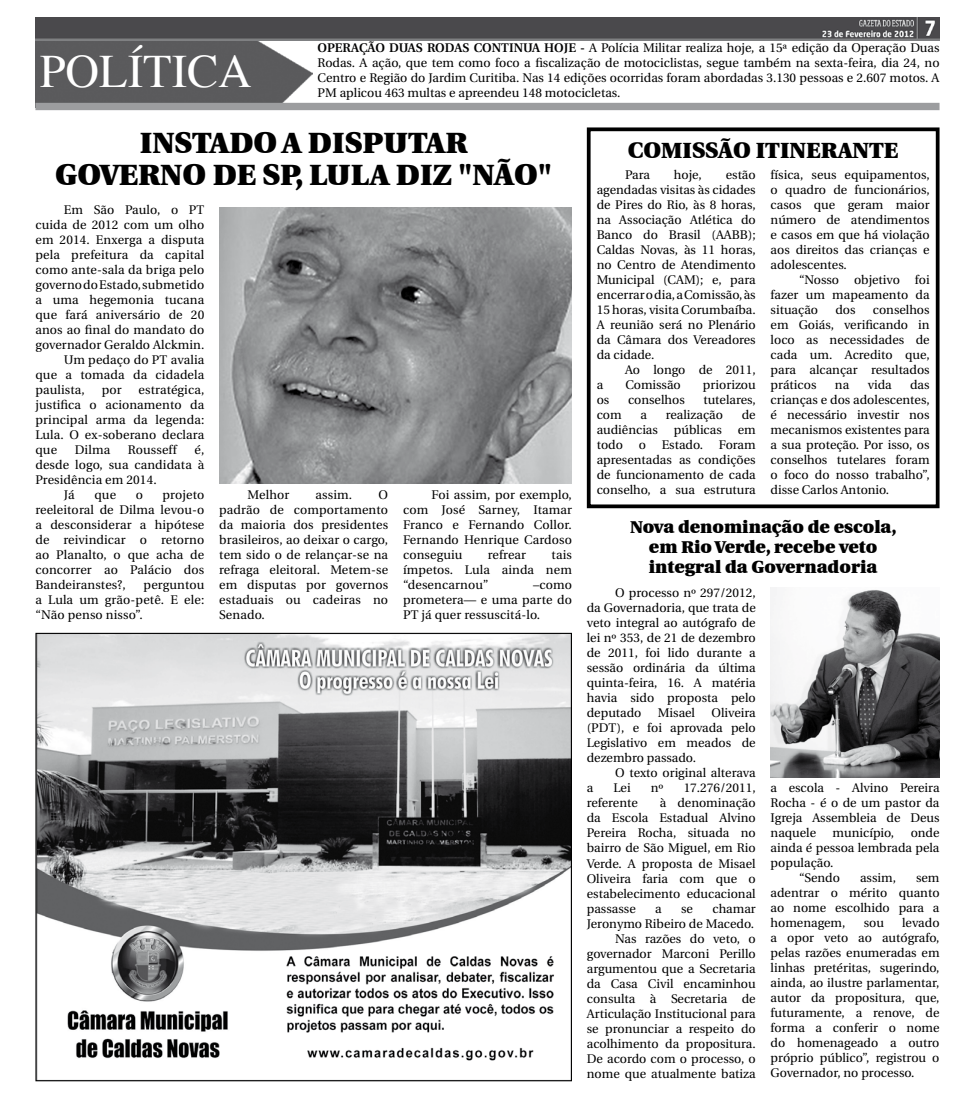
<style>
.page{position:relative;width:975px;height:1099px;background:#fff}
.page>*{position:absolute;margin:0;border:0;box-sizing:border-box;transform-origin:0 0}
.t1{font:47.5px "Times";color:#fff}
.t2{font:900 30px/32.5px "Utopia";color:#000;text-align:center}
.t3{font:900 22.5px "Utopia";color:#000}
.t4{font:900 17.5px/20px "Utopia";letter-spacing:-.01em;color:#000;text-align:center}
.t5{font:12.5px/15px "Utopia";color:#000;text-align:justify}
.t6{font:600 12.5px "Utopia";color:#000}
.s1{font-weight:600}
</style>
<div class="page">
<img style="left:37px;top:635px;width:533px;height:444px">
<img style="left:35px;top:40px;width:277px;height:63px">
<div style="left:35px;top:103px;width:904px;height:7px;background:#9c9d9f"></div>
<img style="left:35px;top:18px;width:904px;height:22px">
<div style="left:586px;top:127px;width:353px;height:381px;border:4px solid #000"></div>
<img style="left:219px;top:207px;width:353px;height:276px">
<img style="left:770px;top:588px;width:169px;height:189px">
<h1 class="t1" style="left:40px;top:44px;width:214px">POLÍTICA</h1>
<p class="t6" style="left:317px;top:41px;width:236px">OPERAÇÃO DUAS RODAS CO NTINUA HOJE</p>
<p class="t5" style="left:317px;top:41px;width:623px;text-indent:262px"><span class="s1">-</span> A Polícia Militar realiza hoje, a 15ª edição da Operação Duas Rodas. A ação, que tem como foco a fiscalização de motociclistas, segue também na sexta-feira, dia 24, no Centro e Região do Jardim Curitiba. Nas 14 edições ocorridas foram abordadas 3.130 pessoas e 2.607 motos. A PM aplicou 463 multas e apreendeu 148 motocicletas.</p>
<h3 class="t3" style="left:628px;top:138px;width:272px">Comissão itinerante</h3>
<p class="t5" style="left:625px;top:167px;width:26px">Para</p>
<p class="t5" style="left:674px;top:167px;width:29px">hoje,</p>
<h2 class="t2" style="left:55px;top:126px;width:498px">Instado a disputar<br>governo de SP, Lula diz "não"</h2>
<p class="t5" style="left:64px;top:203px;width:142px">Em São Paulo, o PT</p>
<p class="t5" style="left:35px;top:218px;width:170px">cuida de 2012 com um olho</p>
<p class="t5" style="left:35px;top:233px;width:170px">em 2014. Enxerga a disputa</p>
<p class="t5" style="left:35px;top:248px;width:170px">pela prefeitura da capital</p>
<p class="t5" style="left:35px;top:263px;width:170px">como ante-sala da briga pelo</p>
<p class="t5" style="left:35px;top:278px;width:170px">governo do Estado, submetido</p>
<p class="t5" style="left:35px;top:293px;width:170px">a uma hegemonia tucana</p>
<p class="t5" style="left:35px;top:308px;width:170px">que fará aniversário de 20</p>
<p class="t5" style="left:35px;top:323px;width:170px">anos ao final do mandato do</p>
<p class="t5" style="left:35px;top:338px;width:170px">governador Geraldo Alckmin.</p>
<p class="t5" style="left:64px;top:353px;width:142px">Um pedaço do PT avalia</p>
<p class="t5" style="left:35px;top:368px;width:170px">que a tomada da cidadela</p>
<p class="t5" style="left:35px;top:383px;width:51px">paulista,</p>
<p class="t5" style="left:102px;top:383px;width:21px">por</p>
<p class="t5" style="left:770px;top:167px;width:160px">física, seus equipamentos, o quadro de funcionários, casos que geram maior número de atendimentos e casos em que há violação aos direitos das crianças e adolescentes.</p>
<p class="t5" style="left:770px;top:272px;width:160px;text-indent:28px">“Nosso objetivo foi fazer um mapeamento da situação</p>
<p class="t5" style="left:596px;top:167px;width:160px;text-indent:129px">estão agendadas visitas às cidades de Pires do Rio, às 8 horas, na Associação Atlética do Banco do Brasil (AABB); Caldas Novas, às 11 horas, no Centro de Atendimento Municipal (CAM); e, para encerrar o dia, a Comissão, às 15 horas, visita Corumbaíba.<br>A reunião será no Plenário da Câmara dos Vereadores da cidade.</p>
<p class="t5" style="left:625px;top:362px;width:132px">Ao longo de 2011,</p>
<p class="t5" style="left:596px;top:377px;width:8px">a</p>
<p class="t5" style="left:625px;top:377px;width:57px">Comissão</p>
<p class="t5" style="left:703px;top:377px;width:54px">priorizou</p>
<p class="t5" style="left:596px;top:392px;width:14px">os</p>
<p class="t5" style="left:628px;top:392px;width:58px">conselhos</p>
<p class="t5" style="left:703px;top:392px;width:54px">tutelares,</p>
<p class="t5" style="left:596px;top:407px;width:26px">com</p>
<p class="t5" style="left:640px;top:407px;width:8px">a</p>
<p class="t5" style="left:665px;top:407px;width:59px">realização</p>
<p class="t5" style="left:741px;top:407px;width:15px">de</p>
<p class="t5" style="left:596px;top:422px;width:63px">audiências</p>
<p class="t5" style="left:673px;top:422px;width:49px">públicas</p>
<p class="t5" style="left:737px;top:422px;width:19px">em</p>
<p class="t5" style="left:596px;top:437px;width:28px">todo</p>
<p class="t5" style="left:638px;top:437px;width:9px">o</p>
<p class="t5" style="left:661px;top:437px;width:43px">Estado.</p>
<p class="t5" style="left:770px;top:302px;width:160px;text-indent:102px">conselhos em Goiás, verificando in loco as necessidades de cada um. Acredito que, para alcançar resultados práticos</p>
<p class="t5" style="left:835px;top:302px;width:22px">dos</p>
<p class="t5" style="left:770px;top:377px;width:160px;text-indent:139px">das crianças e dos adolescentes, é necessário investir nos mecanismos existentes para a sua proteção. Por isso, os conselhos tutelares foram o foco do nosso trabalho”, disse Carlos Antonio.</p>
<h3 class="t4" style="left:630px;top:517px;width:268px">Nova denominação de escola, em Rio Verde, recebe veto integral da Governadoria</h3>
<p class="t5" style="left:586px;top:586px;width:170px;text-indent:28px">O processo nº 297/2012, da Governadoria, que trata de veto integral ao autógrafo de lei nº 353, de 21 de dezembro de 2011, foi lido durante a sessão ordinária da última quinta-feira, 16. A matéria havia sido proposta pelo deputado</p>
<p class="t5" style="left:834px;top:377px;width:16px">na</p>
<p class="t5" style="left:867px;top:377px;width:25px">vida</p>
<p class="t5" style="left:35px;top:383px;width:170px;text-indent:103px">estratégica, justifica o acionamento da principal arma da legenda:<br>Lula. O ex-soberano declara que</p>
<p class="t5" style="left:596px;top:437px;width:160px;text-indent:122px">Foram apresentadas as condições de funcionamento de cada conselho, a sua estrutura</p>
<p class="t5" style="left:75px;top:443px;width:37px">Dilma</p>
<p class="t5" style="left:128px;top:443px;width:50px">Rousseff</p>
<p class="t5" style="left:194px;top:443px;width:11px">é,</p>
<p class="t5" style="left:35px;top:458px;width:170px">desde logo, sua candidata à</p>
<p class="t5" style="left:35px;top:473px;width:123px">Presidência em 2014.</p>
<p class="t5" style="left:64px;top:488px;width:13px">Já</p>
<p class="t5" style="left:94px;top:488px;width:23px">que</p>
<p class="t5" style="left:136px;top:488px;width:9px">o</p>
<p class="t5" style="left:247px;top:487px;width:43px">Melhor</p>
<p class="t5" style="left:315px;top:487px;width:38px">assim.</p>
<p class="t5" style="left:219px;top:487px;width:170px;text-indent:159px">O padrão de comportamento da maioria dos presidentes brasileiros, ao deixar o cargo, tem sido o de relançar-se na refraga eleitoral. Metem-se em disputas por governos estaduais ou cadeiras no Senado.</p>
<p class="t5" style="left:403px;top:487px;width:170px;text-indent:28px">Foi assim, por exemplo, com José Sarney, Itamar Franco e Fernando Collor.<br>Fernando Henrique Cardoso conseguiu</p>
<p class="t5" style="left:35px;top:488px;width:170px;text-indent:127px">projeto reeleitoral de Dilma levou-o a desconsiderar a hipótese de reivindicar o retorno ao Planalto, o que acha de concorrer ao Palácio dos Bandeiranstes?,</p>
<p class="t5" style="left:488px;top:547px;width:40px">refrear</p>
<p class="t5" style="left:403px;top:547px;width:170px;text-indent:148px">tais ímpetos. Lula ainda nem “desencarnou”</p>
<p class="t5" style="left:35px;top:578px;width:170px;text-indent:108px">perguntou a Lula um grão-petê. E ele: “Não penso nisso”.</p>
<p class="t5" style="left:403px;top:577px;width:170px;text-indent:130px">–como prometera— e uma parte do PT já quer ressuscitá-lo.</p>
<p class="t5" style="left:586px;top:706px;width:170px;text-indent:125px">Oliveira (PDT), e foi aprovada pelo Legislativo em meados de dezembro passado.</p>
<p class="t5" style="left:615px;top:766px;width:142px">O texto original alterava</p>
<p class="t5" style="left:586px;top:781px;width:8px">a</p>
<p class="t5" style="left:613px;top:781px;width:19px">Lei</p>
<p class="t5" style="left:650px;top:781px;width:14px">nº</p>
<p class="t5" style="left:683px;top:781px;width:73px">17.276/2011,</p>
<p class="t5" style="left:586px;top:796px;width:52px">referente</p>
<p class="t5" style="left:658px;top:706px;width:39px">Misael</p>
<p class="t5" style="left:770px;top:780px;width:170px">a escola - Alvino Pereira Rocha - é o de um pastor da Igreja Assembleia de Deus naquele</p>
<p class="t5" style="left:586px;top:796px;width:170px;text-indent:73px">à denominação da Escola Estadual Alvino Pereira Rocha, situada no bairro de São Miguel, em Rio Verde. A proposta de Misael Oliveira faria com que o estabelecimento educacional passasse</p>
<p class="t5" style="left:832px;top:825px;width:63px">município,</p>
<p class="t5" style="left:910px;top:825px;width:30px">onde</p>
<p class="t5" style="left:770px;top:840px;width:170px">ainda é pessoa lembrada pela</p>
<p class="t5" style="left:770px;top:855px;width:64px">população.</p>
<p class="t5" style="left:799px;top:870px;width:42px">“Sendo</p>
<p class="t5" style="left:860px;top:870px;width:37px">assim,</p>
<p class="t5" style="left:770px;top:870px;width:170px;text-indent:145px">sem adentrar o mérito quanto ao nome escolhido para a homenagem,</p>
<p class="t5" style="left:586px;top:901px;width:170px;text-align:right">chamar<br>Jeronymo Ribeiro de Macedo.<br>Nas razões do veto, o governador Marconi Perillo argumentou que a Secretaria da Casa Civil encaminhou consulta à Secretaria de<br>Articulação Institucional para se pronunciar a respeito do acolhimento da propositura.<br>De acordo com o processo, o nome que atualmente batiza</p>
<p class="t5" style="left:655px;top:901px;width:8px">a</p>
<p class="t5" style="left:681px;top:901px;width:13px">se</p>
<p class="t5" style="left:770px;top:915px;width:170px;text-indent:131px">levado a opor veto ao autógrafo, pelas razões enumeradas em linhas pretéritas, sugerindo, ainda, ao ilustre parlamentar, autor da propositura, que, futuramente, a renove, de forma a conferir o nome do homenageado a outro próprio público”, registrou o Governador, no processo.</p>
<p class="t5" style="left:863px;top:915px;width:22px">sou</p>
</div>
